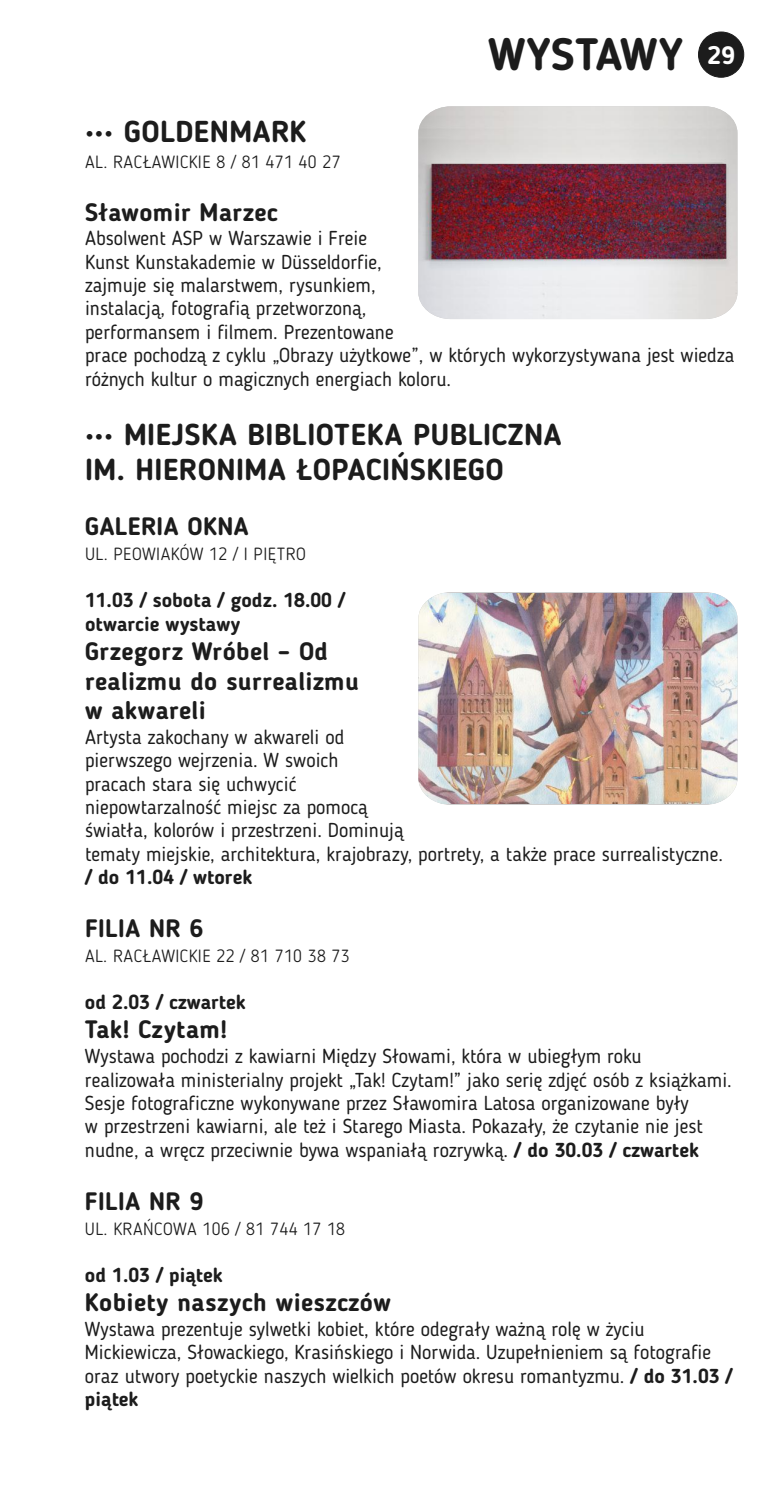
<style>
.page{position:relative;width:780px;height:1489px;background:#fff}
.page>*{position:absolute;margin:0;border:0;box-sizing:border-box;transform-origin:0 0}
.t1{font:700 45px "Blogger Sans";letter-spacing:.005em;color:#1c1c1c}
.t2{font:700 30px/35.2px "Blogger Sans";letter-spacing:.015em;color:#1c1c1c}
.t3{font:700 25px/29.5px "Blogger Sans";letter-spacing:.015em;color:#1c1c1c}
.t4{font:20px/23.5px "Blogger Sans";color:#1c1c1c}
.t5{font:700 20px/23.5px "Blogger Sans";color:#1c1c1c}
.t6{font:300 17.5px "Blogger Sans";letter-spacing:.03em;color:#1c1c1c}
.s1{font-weight:700}
</style>
<div class="page">
<div style="left:698px;top:32px;width:46px;height:45px;background:#1c1c1c;border:1px solid #1c1c1c;border-radius:50%"></div>
<img style="left:418px;top:106px;width:319px;height:213px">
<img style="left:418px;top:593px;width:319px;height:211px">
<h1 class="t1" style="left:488px;top:36px;width:248px">WYSTAWY <sup>29</sup></h1>
<h2 class="t2" style="left:85px;top:116px;width:223px">••• GOLDENMARK</h2>
<p class="t6" style="left:85px;top:154px;width:257px">AL. RACŁAWICKIE 8 / 81 471 40 27</p>
<p class="t3" style="left:85px;top:199px;width:194px">Sławomir Marzec</p>
<p class="t4" style="left:85px;top:228px;width:650px">Absolwent ASP w Warszawie i Freie<br>Kunst Kunstakademie w Düsseldorfie,<br>zajmuje się malarstwem, rysunkiem,<br>instalacją, fotografią przetworzoną,<br>performansem i filmem. Prezentowane<br>prace pochodzą z cyklu „Obrazy użytkowe”, w których wykorzystywana jest wiedza różnych kultur o magicznych energiach koloru.</p>
<h2 class="t2" style="left:85px;top:419px;width:478px">••• MIEJSKA BIBLIOTEKA PUBLICZNA<br>IM. HIERONIMA ŁOPACIŃSKIEGO</h2>
<p class="t3" style="left:85px;top:514px;width:165px">GALERIA OKNA</p>
<p class="t6" style="left:85px;top:546px;width:222px">UL. PEOWIAKÓW 12 / I PIĘTRO</p>
<p class="t5" style="left:85px;top:590px;width:262px">11.03 / sobota / godz. 18.00 / otwarcie wystawy</p>
<p class="t3" style="left:85px;top:638px;width:275px">Grzegorz Wróbel – Od realizmu do surrealizmu w akwareli</p>
<p class="t4" style="left:85px;top:726px;width:639px">Artysta zakochany w akwareli od<br>pierwszego wejrzenia. W swoich<br>pracach stara się uchwycić<br>niepowtarzalność miejsc za pomocą<br>światła, kolorów i przestrzeni. Dominują<br>tematy miejskie, architektura, krajobrazy, portrety, a także prace surrealistyczne.</p>
<p class="t5" style="left:85px;top:867px;width:169px">/ do 11.04 / wtorek</p>
<p class="t3" style="left:85px;top:916px;width:120px">FILIA NR 6</p>
<p class="t6" style="left:85px;top:948px;width:266px">AL. RACŁAWICKIE 22 / 81 710 38 73</p>
<p class="t5" style="left:85px;top:992px;width:162px">od 2.03 / czwartek</p>
<p class="t3" style="left:85px;top:1017px;width:143px">Tak! Czytam!</p>
<p class="t4" style="left:85px;top:1046px;width:648px">Wystawa pochodzi z kawiarni Między Słowami, która w ubiegłym roku realizowała ministerialny projekt „Tak! Czytam!” jako serię zdjęć osób z książkami.<br>Sesje fotograficzne wykonywane przez Sławomira Latosa organizowane były<br>w przestrzeni kawiarni, ale też i Starego Miasta. Pokazały, że czytanie nie jest nudne, a wręcz przeciwnie bywa wspaniałą rozrywką. <span class="s1">/ do 30.03 / czwartek</span></p>
<p class="t3" style="left:85px;top:1188px;width:120px">FILIA NR 9</p>
<p class="t6" style="left:85px;top:1221px;width:261px">UL. KRAŃCOWA 106 / 81 744 17 18</p>
<p class="t5" style="left:85px;top:1264px;width:139px">od 1.03 / piątek</p>
<p class="t3" style="left:85px;top:1289px;width:307px">Kobiety naszych wieszczów</p>
<p class="t4" style="left:85px;top:1318px;width:649px">Wystawa prezentuje sylwetki kobiet, które odegrały ważną rolę w życiu Mickiewicza, Słowackiego, Krasińskiego i Norwida. Uzupełnieniem są fotografie oraz utwory poetyckie naszych wielkich poetów okresu romantyzmu. <span class="s1">/ do 31.03 / piątek</span></p>
</div>
